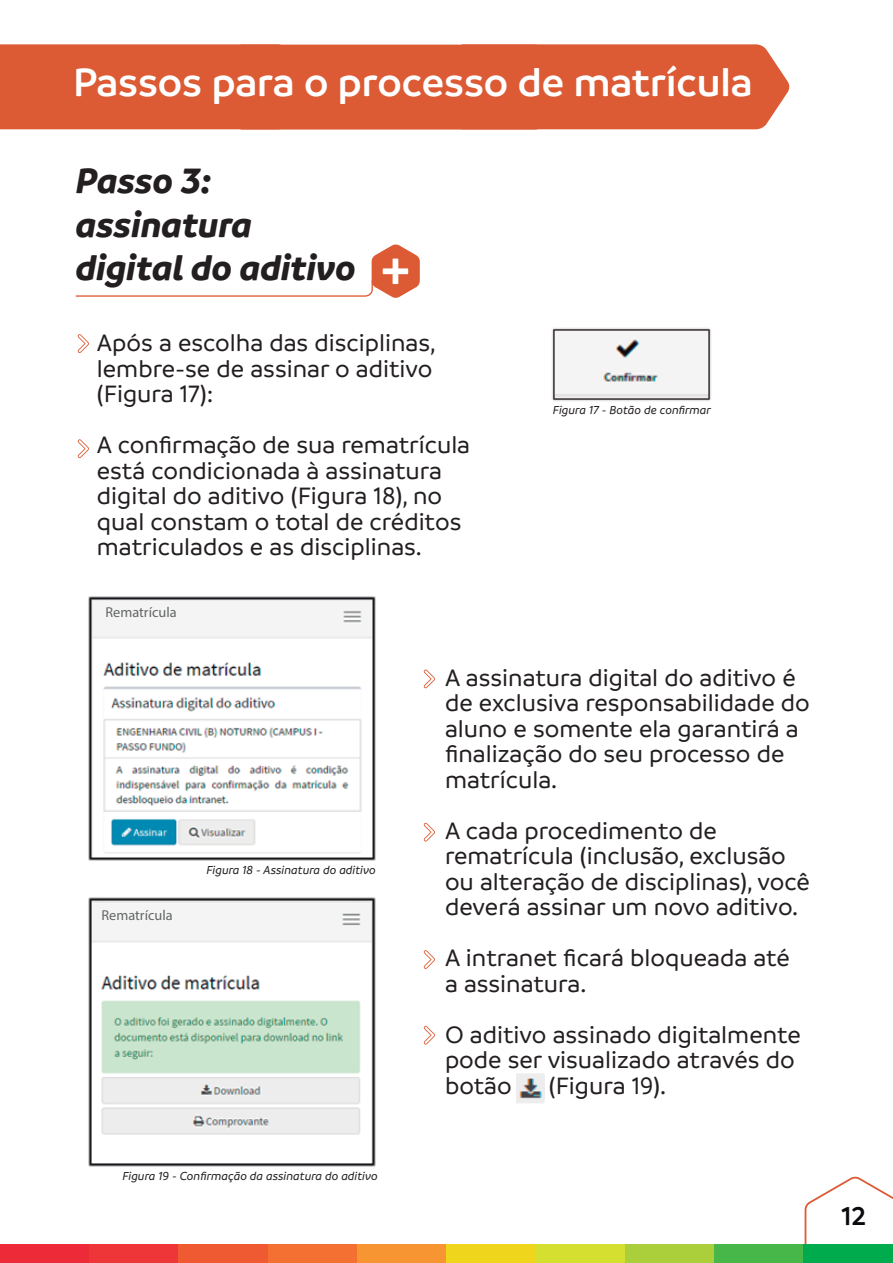
<style>
.page{position:relative;width:893px;height:1263px;background:#fff}
.page>*{position:absolute;margin:0;border:0;box-sizing:border-box;transform-origin:0 0}
.t1{font:700 58.35px "Branding";color:#fff}
.t2{font:600 42.3px "Branding";color:#fff}
.t3{font:italic 700 37.65px/43.3px "Branding";color:#231f20}
.t4{font:600 27.45px "Branding";color:#0b090c}
.t5{font:500 25.5px/25.5px "Branding";color:#231f20}
.t6{font:14.4px "Myriad Pro";color:#646667}
.t7{font:italic 500 12.45px "Branding";color:#231f20}
</style>
<div class="page">
<svg style="left:804px;top:1176px;width:89px;height:68px"></svg>
<div style="left:0;top:1244px;width:89px;height:19px;background:#ed2a38"></div>
<div style="left:89px;top:1244px;width:90px;height:19px;background:#ee3537"></div>
<div style="left:179px;top:1244px;width:89px;height:19px;background:#f05a33"></div>
<div style="left:268px;top:1244px;width:89px;height:19px;background:#f37032"></div>
<div style="left:357px;top:1244px;width:89px;height:19px;background:#f79532"></div>
<div style="left:446px;top:1244px;width:90px;height:19px;background:#efd51c"></div>
<div style="left:536px;top:1244px;width:89px;height:19px;background:#d4df30"></div>
<div style="left:625px;top:1244px;width:89px;height:19px;background:#abcf3b"></div>
<div style="left:714px;top:1244px;width:90px;height:19px;background:#48b749"></div>
<div style="left:804px;top:1244px;width:89px;height:19px;background:#00ab4d"></div>
<div style="left:0;top:44px;width:790px;height:86px;background:#dc5a34"></div>
<svg style="left:75px;top:244px;width:345px;height:54px"></svg>
<svg style="left:77px;top:334px;width:12px;height:19px"></svg>
<svg style="left:77px;top:439px;width:12px;height:19px"></svg>
<svg style="left:423px;top:669px;width:12px;height:19px"></svg>
<svg style="left:423px;top:823px;width:12px;height:18px"></svg>
<svg style="left:423px;top:950px;width:12px;height:19px"></svg>
<svg style="left:423px;top:1026px;width:12px;height:18px"></svg>
<img style="left:552px;top:328px;width:159px;height:73px">
<img style="left:516px;top:1076px;width:28px;height:22px">
<img style="left:88px;top:596px;width:288px;height:265px">
<img style="left:88px;top:897px;width:288px;height:270px">
<div style="left:103px;top:604px;width:79px;height:31px;background:#f4f4f4"></div>
<div style="left:99px;top:906px;width:79px;height:31px;background:#f4f4f4"></div>
<h2 class="t2" style="left:73px;top:60px;width:681px">Passos para o processo de matrícula</h2>
<h3 class="t3" style="left:76px;top:160px;width:282px">Passo 3: assinatura digital do aditivo</h3>
<h1 class="t1" style="left:381px;top:233px;width:31px">+</h1>
<p class="t5" style="left:97px;top:330px;width:340px">Após a escolha das disciplinas, lembre-se de assinar o aditivo (Figura 17):</p>
<p class="t5" style="left:97px;top:432px;width:375px">A confirmação de sua rematrícula está condicionada à assinatura digital do aditivo (Figura 18), no qual constam o total de créditos matriculados e as disciplinas.</p>
<p class="t6" style="left:105px;top:604px;width:73px">Rematrícula</p>
<p class="t7" style="left:553px;top:403px;width:160px">Figura 17 - Botão de confirmar</p>
<p class="t6" style="left:101px;top:906px;width:73px">Rematrícula</p>
<p class="t7" style="left:206px;top:863px;width:171px">Figura 18 - Assinatura do aditivo</p>
<p class="t7" style="left:122px;top:1169px;width:257px">Figura 19 - Confirmação da assinatura do aditivo</p>
<p class="t5" style="left:445px;top:665px;width:366px">A assinatura digital do aditivo é de exclusiva responsabilidade do aluno e somente ela garantirá a finalização do seu processo de matrícula.</p>
<p class="t5" style="left:445px;top:818px;width:366px">A cada procedimento de rematrícula (inclusão, exclusão ou alteração de disciplinas), você deverá assinar um novo aditivo.</p>
<p class="t5" style="left:445px;top:945px;width:346px">A intranet ficará bloqueada até a assinatura.</p>
<p class="t5" style="left:445px;top:1022px;width:357px">O aditivo assinado digitalmente pode ser visualizado através do botão</p>
<p class="t5" style="left:549px;top:1073px;width:119px">(Figura 19).</p>
<p class="t4" style="left:841px;top:1201px;width:26px">12</p>
</div>
